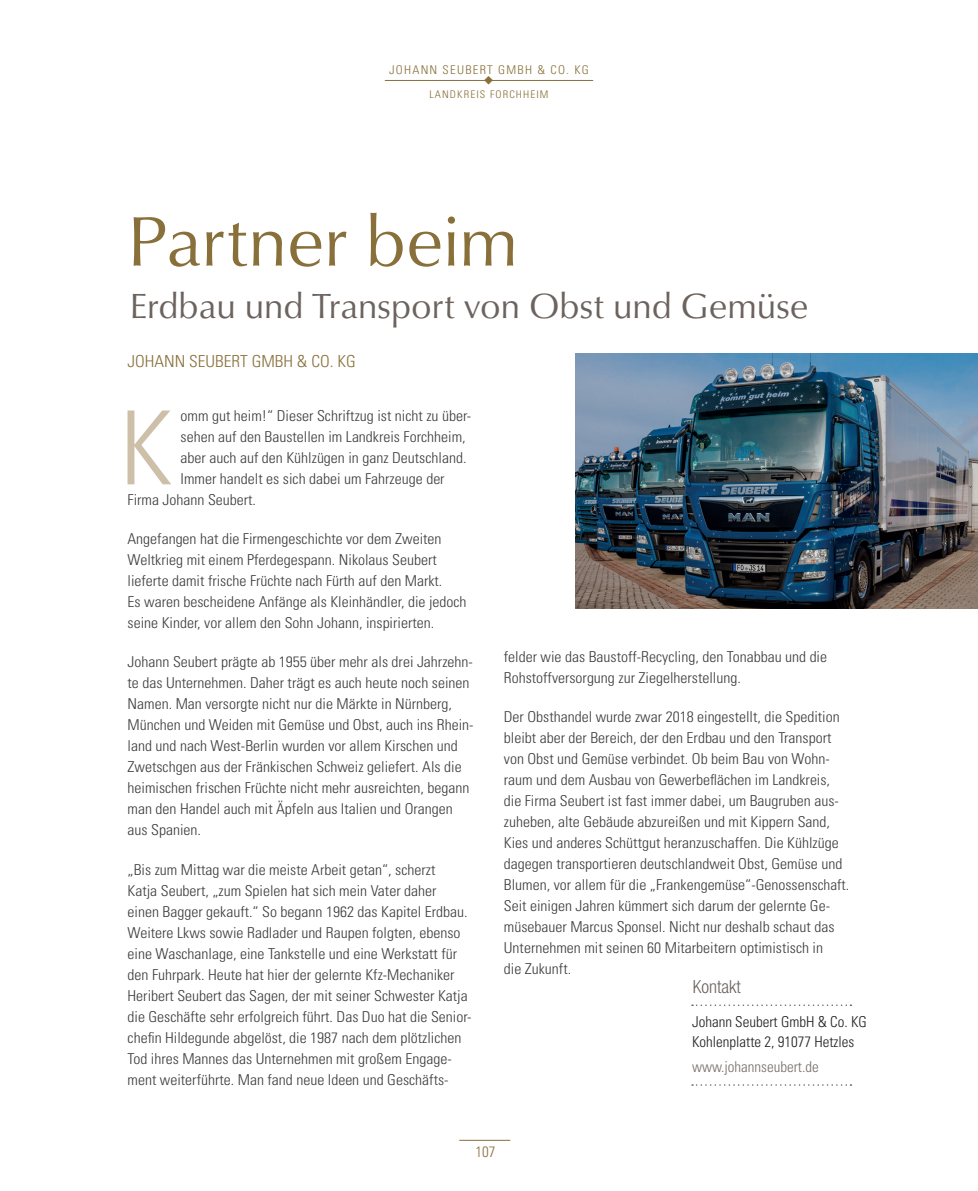
<style>
.page{position:relative;width:978px;height:1191px;background:#fff}
.page>*{position:absolute;margin:0;border:0;box-sizing:border-box;transform-origin:0 0}
.t1{font:300 condensed 102.3px "Univers LT Std";color:#cdbfa8;scale:1.05 1}
.t2{font:72px "Classico URW";color:#89703b}
.t3{font:36px "Classico URW";color:#6c635e}
.t4{font:300 condensed 18px "Helvetica Neue LT Std";color:#6c635e}
.t5{font:300 condensed 16.5px "Univers LT Std";color:#89703b;scale:1.05 1}
.t6{font:300 condensed 15px/21px "Univers LT Std";color:#3e3e3f;scale:1.05 1}
.t7{font:300 condensed 15px/19.5px "Univers LT Std";color:#231f20}
.t8{font:300 condensed 15px "Univers LT Std";color:#766e69}
.t9{font:300 condensed 15px "Univers LT Std";color:#89703b}
.t10{font:300 condensed 12px "Univers LT Std";letter-spacing:.1em;color:#89703b;scale:1.05 1}
.t11{font:300 condensed 10.5px "Univers LT Std";letter-spacing:.1em;color:#89703b;scale:1.05 1}
</style>
<div class="page">
<hr style="left:459px;top:1140px;width:51px;height:1px;background:#89703b">
<svg style="left:692px;top:1004px;width:159px;height:2px"></svg>
<svg style="left:692px;top:1084px;width:159px;height:1px"></svg>
<hr style="left:385px;top:80px;width:208px;height:1px;background:#89703b">
<img style="left:575px;top:353px;width:403px;height:255px">
<p class="t10" style="left:389px;top:62px;width:192px">JOHANN SEUBERT GMBH &amp; CO. KG</p>
<p class="t11" style="left:429px;top:88px;width:115px">LANDKREIS FORCHHEIM</p>
<h2 class="t2" style="left:128px;top:188px;width:392px">Partner beim</h2>
<h3 class="t3" style="left:130px;top:279px;width:680px">Erdbau und Transport von Obst und Gemüse</h3>
<p class="t5" style="left:128px;top:351px;width:219px">JOHANN SEUBERT GMBH &amp; CO. KG</p>
<h1 class="t1" style="left:119px;top:387px;width:53px">K</h1>
<p class="t6" style="left:181px;top:405px;width:278px">omm gut heim!“ Dieser Schriftzug ist nicht zu über-</p>
<p class="t6" style="left:181px;top:426px;width:273px">sehen auf den Baustellen im Landkreis Forchheim,</p>
<p class="t6" style="left:181px;top:447px;width:274px">aber auch auf den Kühlzügen in ganz Deutschland.</p>
<p class="t6" style="left:181px;top:468px;width:253px">Immer handelt es sich dabei um Fahrzeuge der</p>
<p class="t6" style="left:128px;top:489px;width:124px">Firma Johann Seubert.</p>
<p class="t6" style="left:128px;top:528px;width:324px">Angefangen hat die Firmengeschichte vor dem Zweiten Weltkrieg mit einem Pferdegespann. Nikolaus Seubert lieferte damit frische Früchte nach Fürth auf den Markt.<br>Es waren bescheidene Anfänge als Kleinhändler, die jedoch seine Kinder, vor allem den Sohn Johann, inspirierten.</p>
<p class="t6" style="left:128px;top:651px;width:331px">Johann Seubert prägte ab 1955 über mehr als drei Jahrzehn&shy;te das Unternehmen. Daher trägt es auch heute noch seinen Namen. Man versorgte nicht nur die Märkte in Nürnberg, München und Weiden mit Gemüse und Obst, auch ins Rhein&shy;land und nach West-Berlin wurden vor allem Kirschen und Zwetschgen aus der Fränkischen Schweiz geliefert. Als die heimischen frischen Früchte nicht mehr ausreichten, begann man den Handel auch mit Äpfeln aus Italien und Orangen aus Spanien.</p>
<p class="t6" style="left:128px;top:858px;width:329px">„Bis zum Mittag war die meiste Arbeit getan“, scherzt<br>Katja Seubert, „zum Spielen hat sich mein Vater daher einen Bagger gekauft.“ So begann 1962 das Kapitel Erdbau.<br>Weitere Lkws sowie Radlader und Raupen folgten, ebenso eine Waschanlage, eine Tankstelle und eine Werkstatt für den Fuhrpark. Heute hat hier der gelernte Kfz-Mechaniker Heribert Seubert das Sagen, der mit seiner Schwester Katja die Geschäfte sehr erfolgreich führt. Das Duo hat die Senior&shy;chefin Hildegunde abgelöst, die 1987 nach dem plötzlichen Tod ihres Mannes das Unternehmen mit großem Engage&shy;ment weiterführte. Man fand neue Ideen und Geschäfts-</p>
<p class="t6" style="left:504px;top:646px;width:309px">felder wie das Baustoff-Recycling, den Tonabbau und die<br>Rohstoffversorgung zur Ziegelherstellung.</p>
<p class="t6" style="left:504px;top:706px;width:330px">Der Obsthandel wurde zwar 2018 eingestellt, die Spedition bleibt aber der Bereich, der den Erdbau und den Transport von Obst und Gemüse verbindet. Ob beim Bau von Wohn&shy;raum und dem Ausbau von Gewerbeflächen im Landkreis, die Firma Seubert ist fast immer dabei, um Baugruben aus&shy;zuheben, alte Gebäude abzureißen und mit Kippern Sand, Kies und anderes Schüttgut heranzuschaffen. Die Kühlzüge dagegen transportieren deutschlandweit Obst, Gemüse und Blumen, vor allem für die „Frankengemüse“-Genossenschaft.<br>Seit einigen Jahren kümmert sich darum der gelernte Ge&shy;müsebauer Marcus Sponsel. Nicht nur deshalb schaut das Unternehmen mit seinen 60 Mitarbeitern optimistisch in<br>die Zukunft.</p>
<p class="t4" style="left:693px;top:976px;width:49px">Kontakt</p>
<p class="t7" style="left:692px;top:1012px;width:176px">Johann Seubert GmbH &amp; Co. KG<br>Kohlenplatte 2, 91077 Hetzles</p>
<p class="t8" style="left:692px;top:1058px;width:128px">www.johannseubert.de</p>
<p class="t9" style="left:475px;top:1142px;width:21px">107</p>
</div>
